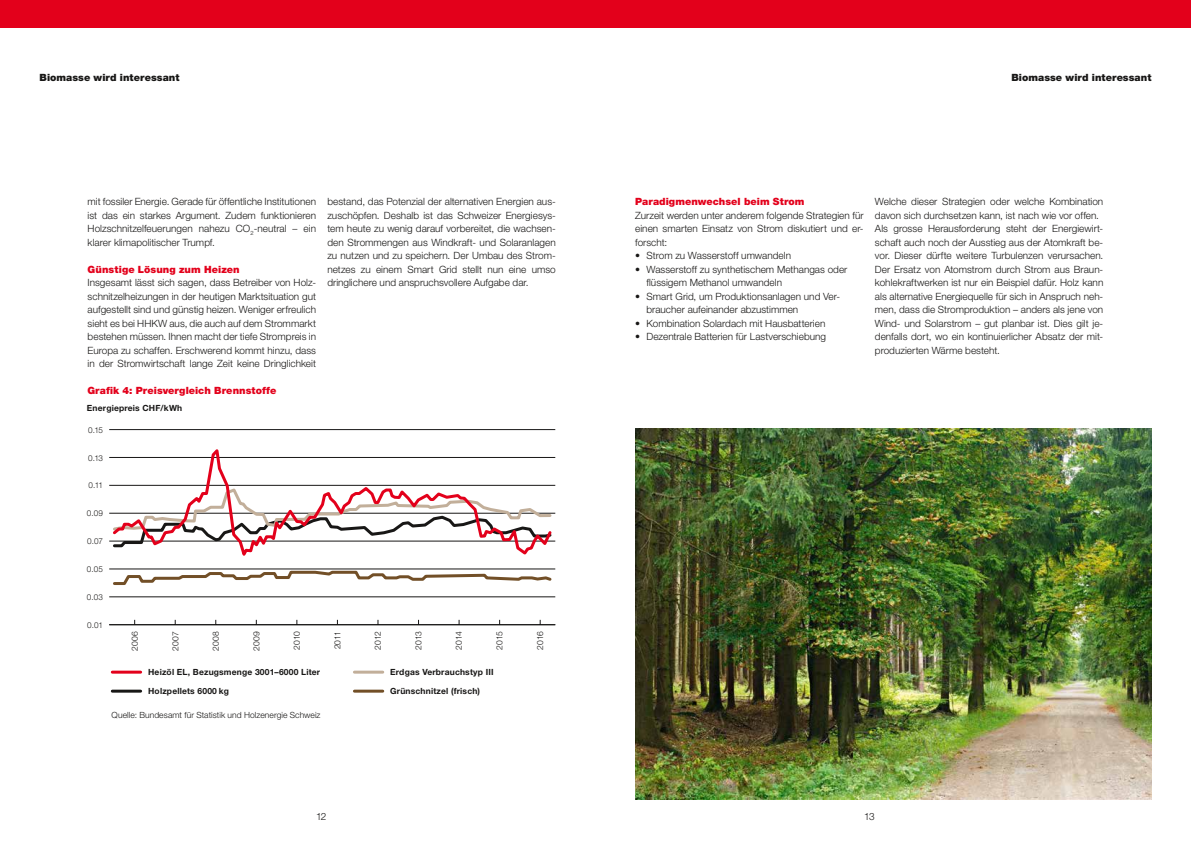
<style>
.page{position:relative;width:1191px;height:842px;background:#fff}
.page>*{position:absolute;margin:0;border:0;box-sizing:border-box;transform-origin:0 0}
.t1{font:300 10px/13.5px "Helvetica Neue LT";color:#181716;text-align:justify}
.t2{font:900 10px "Helvetica Neue LT";letter-spacing:.005em;color:#e3001b}
.t3{font:900 10px "Helvetica Neue LT";letter-spacing:.005em;color:#181716}
.t4{font:700 8.5px "Helvetica Neue LT Pro";letter-spacing:.02em;color:#181716}
.t5{font:300 8.5px "Helvetica Neue LT";letter-spacing:.01em;color:#181716}
.t6{font:300 8.5px "Helvetica Neue LT Pro";letter-spacing:.015em;color:#181716}
.t7{font:300 8.1px "Helvetica Neue LT Pro";letter-spacing:-.005em;color:#181716}
</style>
<div class="page">
<div style="left:0;top:0;width:1191px;height:28px;background:#e3001b"></div>
<hr style="left:109px;top:624px;width:446px;height:1px;background:#181716">
<hr style="left:109px;top:597px;width:446px;height:1px;background:#181716">
<hr style="left:109px;top:569px;width:446px;height:1px;background:#181716">
<hr style="left:109px;top:541px;width:446px;height:1px;background:#181716">
<hr style="left:109px;top:513px;width:446px;height:1px;background:#181716">
<hr style="left:109px;top:485px;width:446px;height:1px;background:#181716">
<hr style="left:109px;top:457px;width:446px;height:1px;background:#181716">
<hr style="left:109px;top:429px;width:446px;height:1px;background:#181716">
<hr style="left:112px;top:671px;width:29px;height:3px;background:#e3001b">
<hr style="left:354px;top:671px;width:29px;height:3px;background:#c2af9a">
<hr style="left:112px;top:690px;width:29px;height:3px;background:#181716">
<hr style="left:354px;top:690px;width:29px;height:3px;background:#724f27">
<svg style="left:111px;top:569px;width:443px;height:16px"></svg>
<svg style="left:110px;top:449px;width:444px;height:107px"></svg>
<img style="left:635px;top:428px;width:516px;height:371px">
<p class="t3" style="left:40px;top:72px;width:141px">Biomasse wird interessant</p>
<p class="t1" style="left:88px;top:195px;width:230px">mit fossiler Energie. Gerade für öffentliche Institutionen ist das ein starkes Argument. Zudem funktionieren Holzschnitzelfeuerungen nahezu CO<sub>2</sub>-neutral – ein klarer klimapolitischer Trumpf.</p>
<p class="t2" style="left:88px;top:263px;width:154px">Günstige Lösung zum Heizen</p>
<p class="t1" style="left:88px;top:276px;width:230px">Insgesamt lässt sich sagen, dass Betreiber von Holz&shy;schnitzelheizungen in der heutigen Marktsituation gut aufgestellt sind und günstig heizen. Weniger erfreulich sieht es bei HHKW aus, die auch auf dem Strommarkt bestehen müssen. Ihnen macht der tiefe Strompreis in Europa zu schaffen. Erschwerend kommt hinzu, dass in der Stromwirtschaft lange Zeit keine Dringlichkeit</p>
<p class="t2" style="left:87px;top:385px;width:191px">Grafik 4: Preisvergleich Brennstoffe</p>
<p class="t4" style="left:87px;top:402px;width:97px">Energiepreis CHF/kWh</p>
<p class="t7" style="left:88px;top:425px;width:16px">0.15</p>
<p class="t7" style="left:88px;top:453px;width:16px">0.13</p>
<p class="t7" style="left:88px;top:480px;width:16px">0.11</p>
<p class="t7" style="left:87px;top:508px;width:18px">0.09</p>
<p class="t7" style="left:87px;top:536px;width:17px">0.07</p>
<p class="t7" style="left:87px;top:564px;width:18px">0.05</p>
<p class="t7" style="left:87px;top:592px;width:18px">0.03</p>
<p class="t7" style="left:87px;top:620px;width:17px">0.01</p>
<p class="t1" style="left:327px;top:195px;width:230px">bestand, das Potenzial der alternativen Energien aus&shy;zuschöpfen. Deshalb ist das Schweizer Energiesys&shy;tem heute zu wenig darauf vorbereitet, die wachsen&shy;den Strommengen aus Windkraft- und Solaranlagen zu nutzen und zu speichern. Der Umbau des Strom&shy;netzes zu einem Smart Grid stellt nun eine umso dringlichere und anspruchsvollere Aufgabe dar.</p>
<p class="t6" style="left:130px;top:651px;width:21px;rotate:-90deg">2006</p>
<p class="t6" style="left:170px;top:650px;width:21px;rotate:-90deg">2007</p>
<p class="t6" style="left:211px;top:651px;width:21px;rotate:-90deg">2008</p>
<p class="t6" style="left:251px;top:651px;width:21px;rotate:-90deg">2009</p>
<p class="t6" style="left:292px;top:650px;width:20px;rotate:-90deg">2010</p>
<p class="t6" style="left:332px;top:649px;width:20px;rotate:-90deg">2011</p>
<p class="t6" style="left:373px;top:650px;width:20px;rotate:-90deg">2012</p>
<p class="t6" style="left:413px;top:650px;width:20px;rotate:-90deg">2013</p>
<p class="t6" style="left:454px;top:650px;width:20px;rotate:-90deg">2014</p>
<p class="t6" style="left:494px;top:650px;width:20px;rotate:-90deg">2015</p>
<p class="t6" style="left:535px;top:650px;width:20px;rotate:-90deg">2016</p>
<p class="t4" style="left:148px;top:666px;width:174px">Heizöl EL, Bezugsmenge 3001–6000 Liter</p>
<p class="t4" style="left:390px;top:666px;width:105px">Erdgas Verbrauchstyp III</p>
<p class="t4" style="left:148px;top:685px;width:82px">Holzpellets 6000 kg</p>
<p class="t4" style="left:390px;top:685px;width:91px">Grünschnitzel (frisch)</p>
<p class="t5" style="left:112px;top:710px;width:210px">Quelle: Bundesamt für Statistik und Holzenergie Schweiz</p>
<p class="t3" style="left:1011px;top:72px;width:141px">Biomasse wird interessant</p>
<p class="t2" style="left:635px;top:196px;width:171px">Paradigmenwechsel beim Strom</p>
<p class="t1" style="left:635px;top:208px;width:230px">Zurzeit werden unter anderem folgende Strategien für einen smarten Einsatz von Strom diskutiert und er&shy;forscht:</p>
<p class="t1" style="left:635px;top:249px;width:157px">• Strom zu Wasserstoff umwandeln</p>
<p class="t1" style="left:646px;top:262px;width:202px;text-indent:-11px">• Wasserstoff zu synthetischem Methangas oder flüssigem Methanol umwandeln</p>
<p class="t1" style="left:646px;top:289px;width:195px;text-indent:-11px">• Smart Grid, um Produktionsanlagen und Ver&shy;braucher aufeinander abzustimmen</p>
<p class="t1" style="left:635px;top:316px;width:192px">• Kombination Solardach mit Hausbatterien</p>
<p class="t1" style="left:635px;top:330px;width:192px">• Dezentrale Batterien für Lastverschiebung</p>
<p class="t1" style="left:875px;top:195px;width:230px;text-align:left">Welche dieser Strategien oder welche Kombination davon sich durchsetzen kann, ist nach wie vor offen.<br>Als grosse Herausforderung steht der Energiewirt&shy;schaft auch noch der Ausstieg aus der Atomkraft be&shy;vor. Dieser dürfte weitere Turbulenzen verursachen.<br>Der Ersatz von Atomstrom durch Strom aus Braun&shy;kohlekraftwerken ist nur ein Beispiel dafür. Holz kann als alternative Energiequelle für sich in Anspruch neh&shy;men, dass die Stromproduktion – anders als jene von Wind- und Solarstrom – gut planbar ist. Dies gilt je&shy;denfalls dort, wo ein kontinuierlicher Absatz der mit&shy;produzierten Wärme besteht.</p>
<p class="t1" style="left:316px;top:809px;width:12px">12</p>
<p class="t1" style="left:864px;top:809px;width:12px">13</p>
</div>
